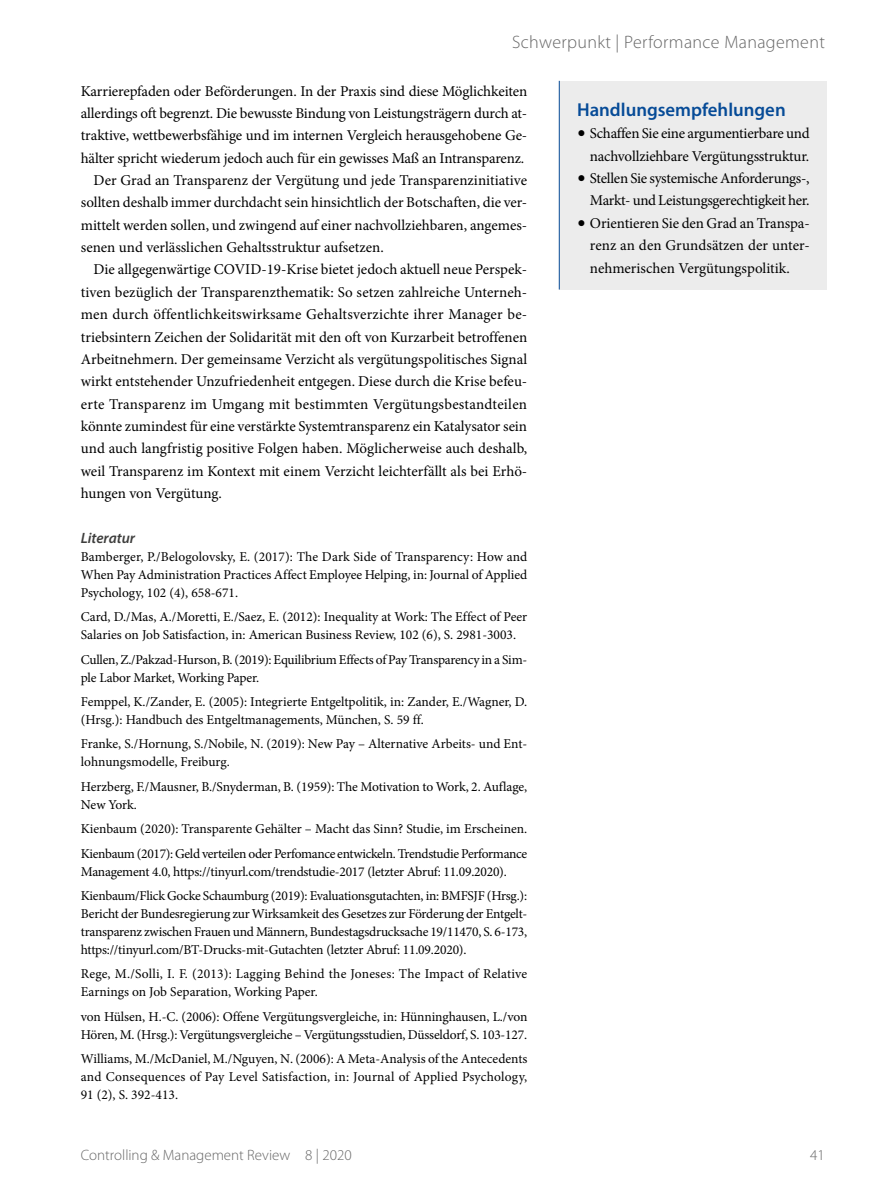
<style>
.page{position:relative;width:893px;height:1187px;background:#fff}
.page>*{position:absolute;margin:0;border:0;box-sizing:border-box;transform-origin:0 0}
.Title_x{font:600 18.75px "Myriad Pro";color:#064b97}
.t1{font:300 18px "Myriad Pro";letter-spacing:.02em;color:#676767}
.Para_Indent{font:15px/22.4px "Minion Pro";letter-spacing:-.01em;color:#000;text-align:justify}
.t2{font:300 15px "Myriad Pro";color:#676767}
.SectionHeading_2_x{font:italic 600 15px "Myriad Pro";color:#3e3e3d}
.Bibliography_Para_x{font:13.5px/18px "Minion Pro";letter-spacing:-.01em;color:#000}
.Bibliography_Para_x-2{font:13.5px/18px "Minion Pro";letter-spacing:.01em;color:#000}
.s1{font-size:22.5px}
</style>
<div class="page">
<div style="left:559px;top:81px;width:268px;height:208px;background:#ececec"></div>
<hr style="left:559px;top:81px;width:1px;height:208px;background:#064b97">
<h2 class="t1" style="left:512px;top:32px;width:314px">Schwerpunkt | Performance Management</h2>
<p class="Para_Indent" style="left:81px;top:80px;width:448px">Karrierepfaden oder Beförderungen. In der Praxis sind diese Möglichkeiten allerdings oft begrenzt. Die bewusste Bindung von Leistungsträgern durch at&shy;traktive, wettbewerbsfähige und im internen Vergleich herausgehobene Ge&shy;hälter spricht wiederum jedoch auch für ein gewisses Maß an Intransparenz.</p>
<p class="Para_Indent" style="left:81px;top:169px;width:448px;text-indent:13px">Der Grad an Transparenz der Vergütung und jede Transparenzinitiative sollten deshalb immer durchdacht sein hinsichtlich der Botschaften, die ver&shy;mittelt werden sollen, und zwingend auf einer nachvollziehbaren, angemes&shy;senen und verlässlichen Gehaltsstruktur aufsetzen.</p>
<p class="Para_Indent" style="left:81px;top:258px;width:448px;text-indent:13px">Die allgegenwärtige COVID-19-Krise bietet jedoch aktuell neue Perspek&shy;tiven bezüglich der Transparenzthematik: So setzen zahlreiche Unterneh&shy;men durch öffentlichkeitswirksame Gehaltsverzichte ihrer Manager be&shy;triebsintern Zeichen der Solidarität mit den oft von Kurzarbeit betroffenen Arbeitnehmern. Der gemeinsame Verzicht als vergütungspolitisches Signal wirkt entstehender Unzufriedenheit entgegen. Diese durch die Krise befeu&shy;erte Transparenz im Umgang mit bestimmten Vergütungsbestandteilen könnte zumindest für eine verstärkte Systemtransparenz ein Katalysator sein und auch langfristig positive Folgen haben. Möglicherweise auch deshalb, weil Transparenz im Kontext mit einem Verzicht leichterfällt als bei Erhö&shy;hungen von Vergütung.</p>
<p class="SectionHeading_2_x" style="left:81px;top:528px;width:56px">Literatur</p>
<p class="Bibliography_Para_x" style="left:81px;top:547px;width:448px;text-align:justify">Bamberger, P./Belogolovsky, E. (2017): The Dark Side of Transparency: How and When Pay Administration Practices Affect Employee Helping, in: Journal of Applied Psychology, 102 (4), 658-671.</p>
<p class="Bibliography_Para_x" style="left:81px;top:608px;width:448px">Card, D./Mas, A./Moretti, E./Saez, E. (2012): Inequality at Work: The Effect of Peer<br>Salaries on Job Satisfaction, in: American Business Review, 102 (6), S. 2981-3003.</p>
<p class="Bibliography_Para_x" style="left:81px;top:650px;width:448px">Cullen, Z./Pakzad-Hurson, B. (2019): Equilibrium Effects of Pay Transparency in a Sim&shy;ple Labor Market, Working Paper.</p>
<p class="Bibliography_Para_x" style="left:81px;top:692px;width:448px">Femppel, K./Zander, E. (2005): Integrierte Entgeltpolitik, in: Zander, E./Wagner, D. (Hrsg.): Handbuch des Entgeltmanagements, München, S. 59 ff.</p>
<p class="Bibliography_Para_x" style="left:81px;top:735px;width:448px">Franke, S./Hornung, S./Nobile, N. (2019): New Pay – Alternative Arbeits- und Ent&shy;lohnungsmodelle, Freiburg.</p>
<p class="Bibliography_Para_x" style="left:81px;top:777px;width:448px">Herzberg, F./Mausner, B./Snyderman, B. (1959): The Motivation to Work, 2. Auflage,<br>New York.</p>
<p class="Bibliography_Para_x" style="left:81px;top:819px;width:448px">Kienbaum (2020): Transparente Gehälter – Macht das Sinn? Studie, im Erscheinen.</p>
<p class="Bibliography_Para_x" style="left:81px;top:844px;width:448px">Kienbaum (2017): Geld verteilen oder Perfomance entwickeln. Trendstudie Performance<br>Management 4.0, https://tinyurl.com/trendstudie-2017 (letzter Abruf: 11.09.2020).</p>
<p class="Bibliography_Para_x" style="left:81px;top:886px;width:448px;text-align:justify">Kienbaum/Flick Gocke Schaumburg (2019): Evaluationsgutachten, in: BMFSJF (Hrsg.):<br>Bericht der Bundesregierung zur Wirksamkeit des Gesetzes zur Förderung der Entgelt&shy;transparenz zwischen Frauen und Männern, Bundestagsdrucksache 19/11470, S. 6-173, https://tinyurl.com/BT-Drucks-mit-Gutachten (letzter Abruf: 11.09.2020).</p>
<p class="Bibliography_Para_x-2" style="left:81px;top:965px;width:448px">Rege, M./Solli, I. F. (2013): Lagging Behind the Joneses: The Impact of Relative<br>Earnings on Job Separation, Working Paper.</p>
<p class="Bibliography_Para_x" style="left:81px;top:1007px;width:448px">von Hülsen, H.-C. (2006): Offene Vergütungsvergleiche, in: Hünninghausen, L./von<br>Hören, M. (Hrsg.): Vergütungsvergleiche – Vergütungsstudien, Düsseldorf, S. 103-127.</p>
<p class="Bibliography_Para_x" style="left:81px;top:1049px;width:448px;text-align:justify">Williams, M./McDaniel, M./Nguyen, N. (2006): A Meta-Analysis of the Antecedents and Consequences of Pay Level Satisfaction, in: Journal of Applied Psychology, 91 (2), S. 392-413.</p>
<p class="Title_x" style="left:577px;top:98px;width:210px">Handlungsempfehlungen</p>
<p class="Para_Indent" style="left:577px;top:122px;width:234px;text-align:right"><span class="s1">•</span> Schaffen Sie eine argumentierbare und nachvollziehbare Vergütungsstruktur.</p>
<p class="Para_Indent" style="left:577px;top:167px;width:234px;text-align:right"><span class="s1">•</span> Stellen Sie systemische Anforderungs-,<br>Markt- und Leistungsgerechtigkeit her.</p>
<p class="Para_Indent" style="left:590px;top:212px;width:221px;text-indent:-13px"><span class="s1">•</span> Orientieren Sie den Grad an Transpa&shy;renz an den Grundsätzen der unter&shy;nehmerischen Vergütungspolitik.</p>
<p class="t2" style="left:81px;top:1146px;width:272px">Controlling &amp; Management Review 8 | 2020</p>
<p class="t2" style="left:810px;top:1146px;width:16px">41</p>
</div>
